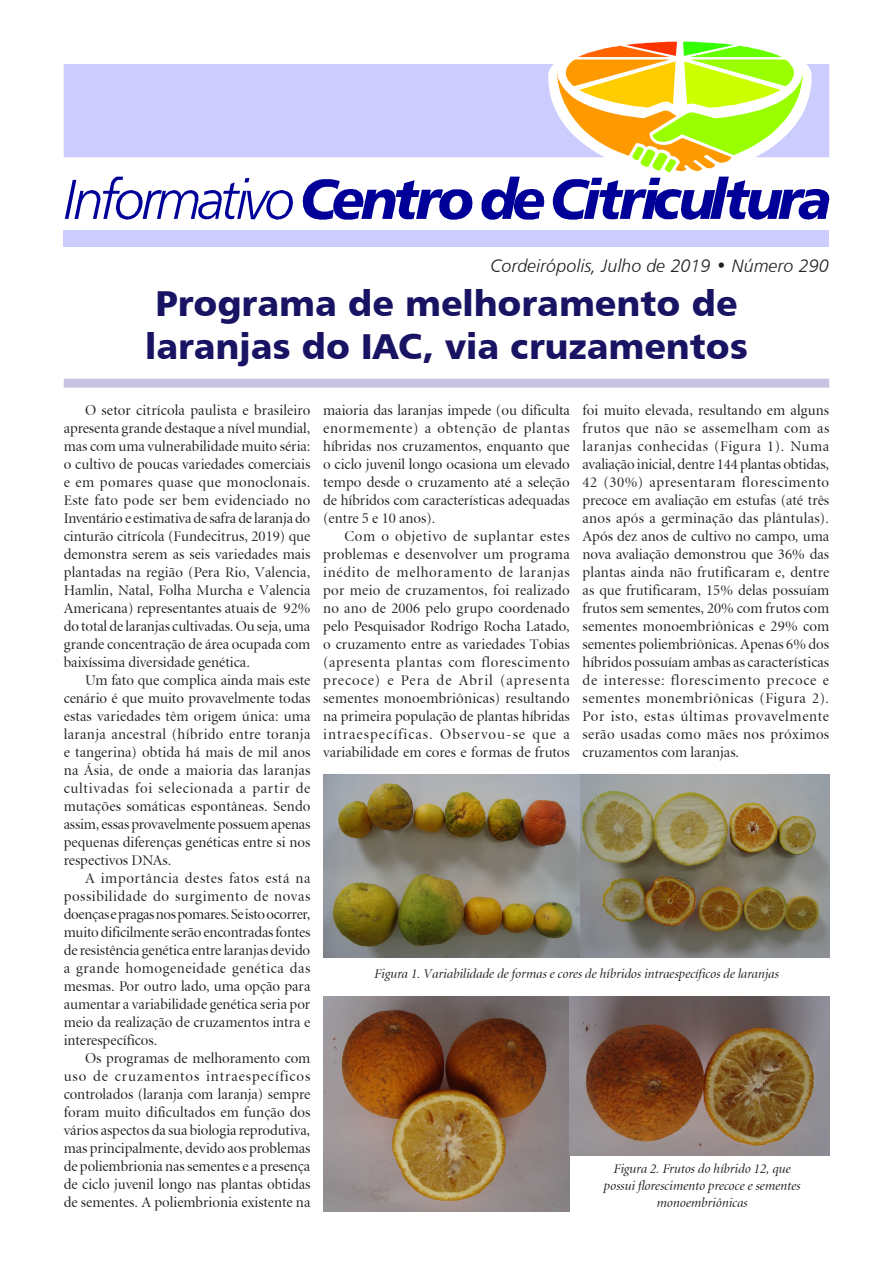
<style>
.page{position:relative;width:893px;height:1276px;background:#fff}
.page>*{position:absolute;margin:0;border:0;box-sizing:border-box;transform-origin:0 0}
.Título_1{font:36px "Humanist 777 BT Black B";color:#191364}
.t1{font:18px "Humanist 777 BT Light Italic B";color:#231f20}
.Informativo{font:15px/18px "Atlante Display S Si Display";color:#231f20;text-align:justify}
.Legenda{font:italic 13.5px/16.5px "Atlante Display S Si Display";color:#231f20;text-align:center}
</style>
<div class="page">
<img style="left:579px;top:774px;width:250px;height:183px">
<div style="left:64px;top:64px;width:489px;height:93px;background:#ccf"></div>
<div style="left:64px;top:230px;width:765px;height:17px;background:#ccf"></div>
<svg style="left:65px;top:177px;width:228px;height:43px"></svg>
<svg style="left:553px;top:42px;width:276px;height:178px"></svg>
<svg style="left:482px;top:177px;width:62px;height:43px"></svg>
<svg style="left:303px;top:179px;width:170px;height:41px"></svg>
<div style="left:64px;top:379px;width:765px;height:9px;background:#c6c4e1"></div>
<img style="left:323px;top:774px;width:256px;height:183px">
<img style="left:323px;top:996px;width:247px;height:215px">
<img style="left:570px;top:997px;width:259px;height:158px">
<p class="t1" style="left:491px;top:254px;width:340px">Cordeirópolis, Julho de 2019 • Número 290</p>
<p class="Título_1" style="left:155px;top:280px;width:584px">Programa de melhoramento de</p>
<p class="Título_1" style="left:145px;top:323px;width:604px">laranjas do IAC, via cruzamentos</p>
<p class="Informativo" style="left:64px;top:401px;width:248px;text-indent:21px">O setor citrícola paulista e brasileiro apresenta grande destaque a nível mundial, mas com uma vulnerabilidade muito séria: o cultivo de poucas variedades comerciais e em pomares quase que monoclonais.<br>Este fato pode ser bem evidenciado no Inventário e estimativa de safra de laranja do cinturão citrícola (Fundecitrus, 2019) que demonstra serem as seis variedades mais plantadas na região (Pera Rio, Valencia, Hamlin, Natal, Folha Murcha e Valencia Americana) representantes atuais de 92% do total de laranjas cultivadas. Ou seja, uma grande concentração de área ocupada com baixíssima diversidade genética.</p>
<p class="Informativo" style="left:64px;top:671px;width:248px;text-indent:21px">Um fato que complica ainda mais este cenário é que muito provavelmente todas estas variedades têm origem única: uma laranja ancestral (híbrido entre toranja e tangerina) obtida há mais de mil anos na Ásia, de onde a maioria das laranjas cultivadas foi selecionada a partir de mutações somáticas espontâneas. Sendo assim, essas provavelmente possuem apenas pequenas diferenças genéticas entre si nos respectivos DNAs.</p>
<p class="Informativo" style="left:64px;top:869px;width:248px;text-indent:21px">A importância destes fatos está na possibilidade do surgimento de novas doenças e pragas nos pomares. Se isto ocorrer, muito dificilmente serão encontradas fontes de resistência genética entre laranjas devido a grande homogeneidade genética das mesmas. Por outro lado, uma opção para aumentar a variabilidade genética seria por meio da realização de cruzamentos intra e interespecíficos.</p>
<p class="Informativo" style="left:64px;top:1049px;width:248px;text-indent:21px">Os programas de melhoramento com uso de cruzamentos intraespecíficos controlados (laranja com laranja) sempre foram muito dificultados em função dos vários aspectos da sua biologia reprodutiva, mas principalmente, devido aos problemas de poliembrionia nas sementes e a presença de ciclo juvenil longo nas plantas obtidas de sementes. A poliembrionia existente na</p>
<p class="Informativo" style="left:323px;top:401px;width:248px">maioria das laranjas impede (ou dificulta enormemente) a obtenção de plantas híbridas nos cruzamentos, enquanto que o ciclo juvenil longo ocasiona um elevado tempo desde o cruzamento até a seleção de híbridos com características adequadas (entre 5 e 10 anos).</p>
<p class="Informativo" style="left:323px;top:527px;width:248px;text-indent:21px">Com o objetivo de suplantar estes problemas e desenvolver um programa inédito de melhoramento de laranjas por meio de cruzamentos, foi realizado no ano de 2006 pelo grupo coordenado pelo Pesquisador Rodrigo Rocha Latado, o cruzamento entre as variedades Tobias (apresenta plantas com florescimento precoce) e Pera de Abril (apresenta sementes monoembriônicas) resultando na primeira população de plantas híbridas intraespecíficas. Observou-se que a variabilidade em cores e formas de frutos</p>
<p class="Informativo" style="left:583px;top:401px;width:248px">foi muito elevada, resultando em alguns frutos que não se assemelham com as laranjas conhecidas (Figura 1). Numa avaliação inicial, dentre 144 plantas obtidas, 42 (30%) apresentaram florescimento precoce em avaliação em estufas (até três anos após a germinação das plântulas).<br>Após dez anos de cultivo no campo, uma nova avaliação demonstrou que 36% das plantas ainda não frutificaram e, dentre as que frutificaram, 15% delas possuíam frutos sem sementes, 20% com frutos com sementes monoembriônicas e 29% com sementes poliembriônicas. Apenas 6% dos híbridos possuíam ambas as características de interesse: florescimento precoce e sementes monembriônicas (Figura 2).<br>Por isto, estas últimas provavelmente serão usadas como mães nos próximos cruzamentos com laranjas.</p>
<p class="Legenda" style="left:374px;top:966px;width:406px">Figura 1. Variabilidade de formas e cores de híbridos intraespecíficos de laranjas</p>
<p class="Legenda" style="left:603px;top:1161px;width:198px">Figura 2. Frutos do híbrido 12, que possui florescimento precoce e sementes monoembriônicas</p>
</div>
